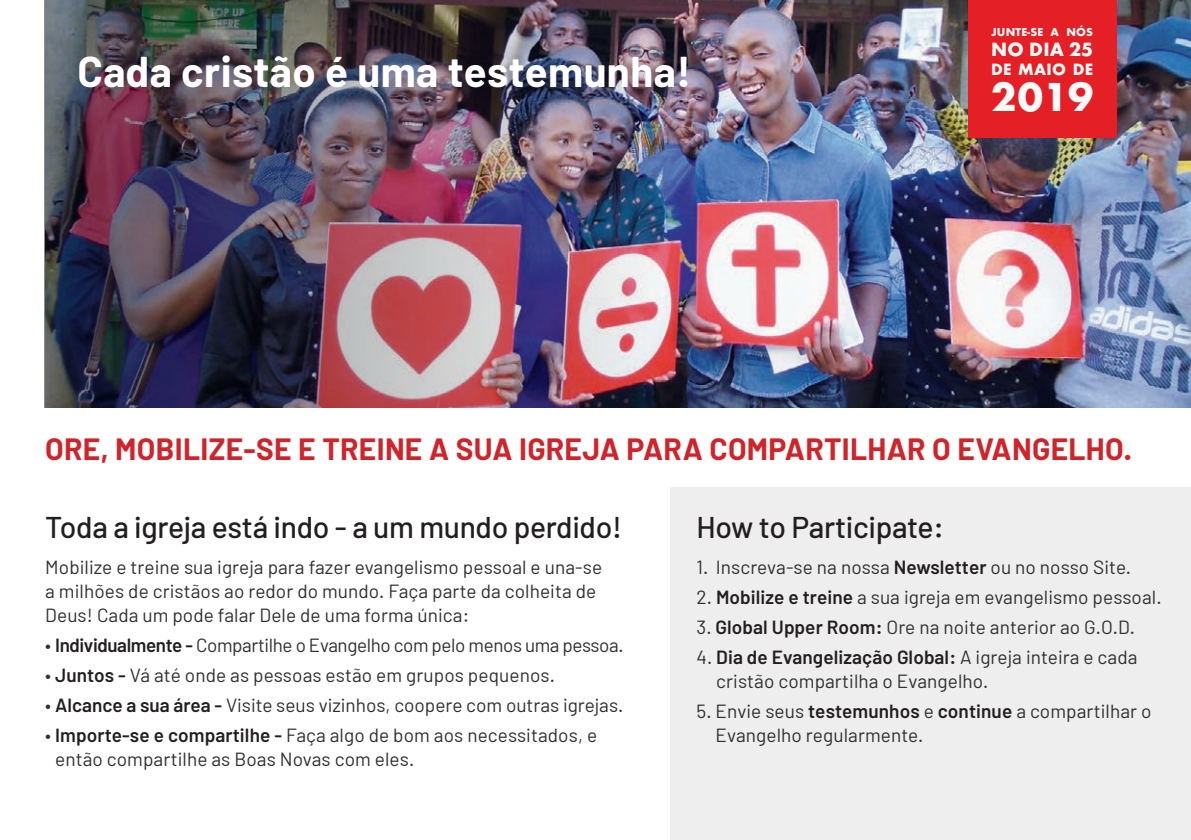
<style>
.page{position:relative;width:1191px;height:840px;background:#fff}
.page>*{position:absolute;margin:0;border:0;box-sizing:border-box;transform-origin:0 0}
.Headline{font:700 42px "Barlow";letter-spacing:.01em;color:#fff}
.t1{font:700 42px "Futura TOT";color:#fbfbfa}
.copytext_Headline{font:700 30px "Barlow";letter-spacing:.01em;color:#d1232a}
.subheadline{font:500 30px "Barlow";letter-spacing:-.01em;color:#231f20}
.t2{font:700 20px "Futura TOT";letter-spacing:.015em;color:#fbfbfa}
.copytext_regular{font:19px/24px "Barlow";letter-spacing:.005em;color:#312f30}
.copytext_regular-2{font:19px "Barlow";letter-spacing:-.02em;color:#312f30}
.t3{font:700 17px "Futura TOT";letter-spacing:.015em;color:#fbfbfa}
.t4{font:700 12px "Futura TOT";letter-spacing:.015em;color:#fbfbfa}
.s1{font-weight:600;color:#231f20}
</style>
<div class="page">
<img style="left:670px;top:0;width:521px;height:407px">
<div style="left:670px;top:487px;width:521px;height:352px;background:#eeeeef"></div>
<img style="left:44px;top:0;width:626px;height:407px">
<div style="left:967px;top:0;width:149px;height:138px;background:#e41f25"></div>
<p class="Headline" style="left:77px;top:46px;width:615px">Cada cristão é uma testemunha!</p>
<p class="t4" style="left:991px;top:24px;width:104px">JUNTE-SE A NÓS</p>
<p class="t2" style="left:991px;top:37px;width:104px">NO DIA 25</p>
<p class="t3" style="left:991px;top:58px;width:103px">DE MAIO DE</p>
<p class="t1" style="left:991px;top:71px;width:104px">2019</p>
<p class="copytext_Headline" style="left:45px;top:430px;width:1088px">ORE, MOBILIZE-SE E TREINE A SUA IGREJA PARA COMPARTILHAR O EVANGELHO.</p>
<p class="subheadline" style="left:45px;top:508px;width:578px">Toda a igreja está indo - a um mundo perdido!</p>
<p class="copytext_regular" style="left:45px;top:554px;width:558px">Mobilize e treine sua igreja para fazer evangelismo pessoal e una-se a milhões de cristãos ao redor do mundo. Faça parte da colheita de<br>Deus! Cada um pode falar Dele de uma forma única:</p>
<p class="copytext_regular-2" style="left:45px;top:632px;width:580px">• <span class="s1">Individualmente -</span> Compartilhe o Evangelho com pelo menos uma pessoa.</p>
<p class="copytext_regular" style="left:45px;top:662px;width:511px">• <span class="s1">Juntos -</span> Vá até onde as pessoas estão em grupos pequenos.</p>
<p class="copytext_regular" style="left:45px;top:692px;width:579px">• <span class="s1">Alcance a sua área -</span> Visite seus vizinhos, coopere com outras igrejas.</p>
<p class="copytext_regular" style="left:55px;top:722px;width:543px;text-indent:-10px">• <span class="s1">Importe-se e compartilhe -</span> Faça algo de bom aos necessitados, e então compartilhe as Boas Novas com eles.</p>
<p class="subheadline" style="left:696px;top:508px;width:249px">How to Participate:</p>
<p class="copytext_regular" style="left:696px;top:554px;width:436px">1. Inscreva-se na nossa <span class="s1">Newsletter</span> ou no nosso Site.</p>
<p class="copytext_regular" style="left:696px;top:584px;width:466px">2. <span class="s1">Mobilize e treine</span> a sua igreja em evangelismo pessoal.</p>
<p class="copytext_regular" style="left:696px;top:614px;width:440px">3. <span class="s1">Global Upper Room:</span> Ore na noite anterior ao G.O.D.</p>
<p class="copytext_regular" style="left:716px;top:644px;width:423px;text-indent:-20px">4. <span class="s1">Dia de Evangelização Global:</span> A igreja inteira e cada cristão compartilha o Evangelho.</p>
<p class="copytext_regular" style="left:715px;top:698px;width:437px;text-indent:-19px">5. Envie seus <span class="s1">testemunhos</span> e <span class="s1">continue</span> a compartilhar o<br>Evangelho regularmente.</p>
</div>
